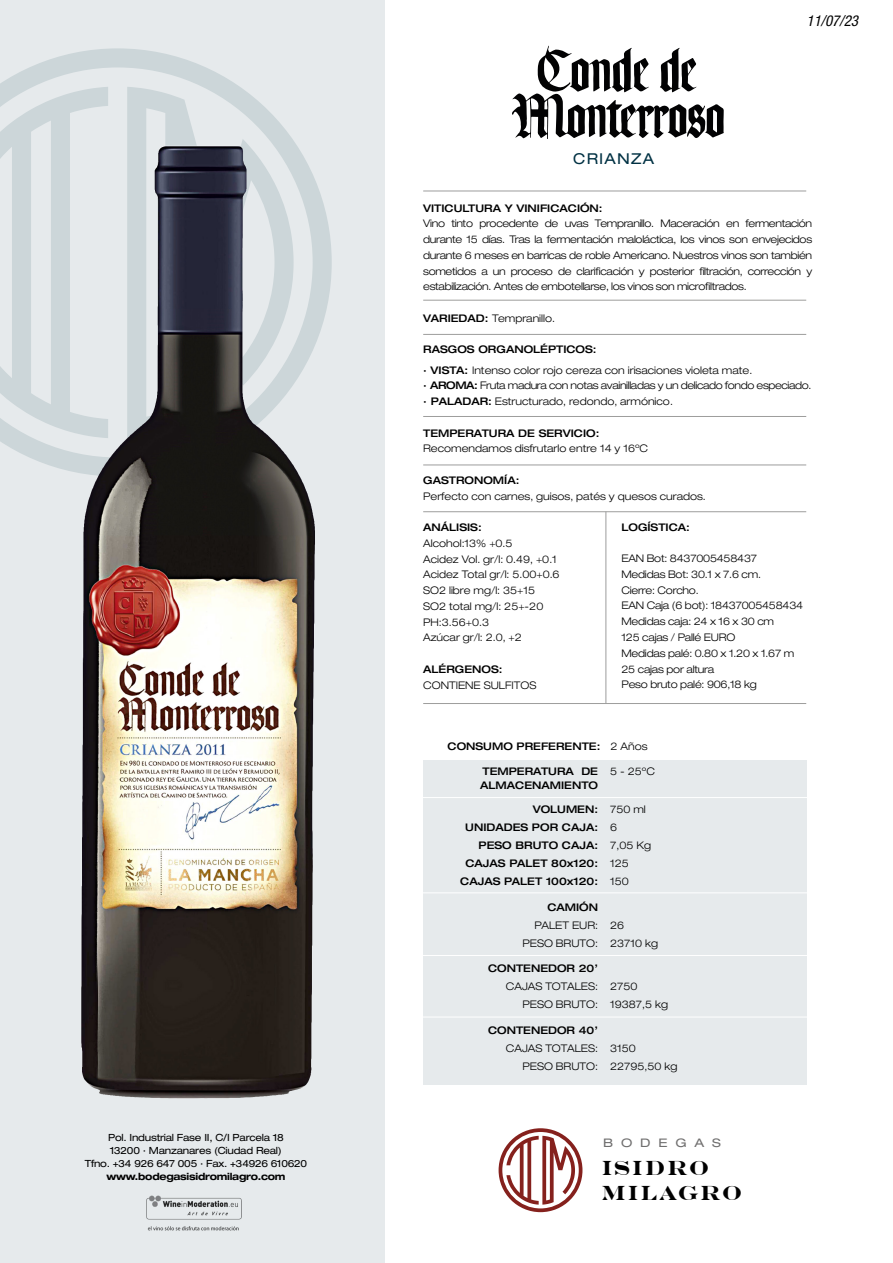
<style>
.page{position:relative;width:893px;height:1263px;background:#fff}
.page>*{position:absolute;margin:0;border:0;box-sizing:border-box;transform-origin:0 0}
.t1{font:700 20.4px "Engravers";letter-spacing:.1em;color:#000;scale:.9 1}
.t2{font:italic condensed 15px "Helvetica Neue LT Std";color:#000}
.t3{font:expanded 15px "Helvetica Neue LT Std";letter-spacing:.08em;color:#013143}
.t4{font:expanded 11.85px "Helvetica Neue LT Std";letter-spacing:.6em;color:#706f6f;scale:1.1 1}
.t5{font:300 expanded 10.5px/15.8px "Helvetica Neue LT Std";color:#000;text-align:justify}
.t6{font:500 expanded 10.5px/13.5px "Helvetica Neue LT Std";color:#000}
.t7{font:300 expanded 10.5px "Helvetica Neue LT Std";letter-spacing:-.02em;color:#000}
.t8{font:300 expanded 10.5px "Helvetica Neue LT Std";letter-spacing:-.035em;color:#000}
.t9{font:expanded 9.9px/13.2px "Helvetica Neue LT Std";letter-spacing:-.025em;color:#000;text-align:center}
.s1{font-weight:700}
.s2{font-weight:500}
.s3{font-weight:300}
</style>
<div class="page">
<svg style="left:499px;top:1128px;width:83px;height:84px"></svg>
<div style="left:0;top:0;width:385px;height:1263px;background:#e6eaec"></div>
<img style="left:146px;top:1195px;width:96px;height:36px">
<svg style="left:0;top:48px;width:240px;height:414px"></svg>
<svg style="left:127px;top:87px;width:137px;height:20px;fill:#ccd6d9"></svg>
<svg style="left:0;top:87px;width:108px;height:351px"></svg>
<img style="left:39px;top:107px;width:293px;height:992px">
<div style="left:423px;top:760px;width:383px;height:325px;background:#e6eaec"></div>
<hr style="left:414px;top:892px;width:398px;height:1px;background:#fff">
<hr style="left:414px;top:797px;width:398px;height:1px;background:#fff">
<hr style="left:414px;top:955px;width:398px;height:1px;background:#fff">
<hr style="left:414px;top:1017px;width:398px;height:1px;background:#fff">
<hr style="left:423px;top:191px;width:383px;height:1px;background:#9d9d9c">
<hr style="left:423px;top:300px;width:383px;height:1px;background:#9d9d9c">
<hr style="left:423px;top:334px;width:383px;height:1px;background:#9d9d9c">
<hr style="left:423px;top:416px;width:383px;height:1px;background:#9d9d9c">
<hr style="left:423px;top:465px;width:383px;height:1px;background:#9d9d9c">
<hr style="left:423px;top:511px;width:383px;height:1px;background:#9d9d9c">
<hr style="left:423px;top:703px;width:383px;height:1px;background:#9d9d9c">
<hr style="left:605px;top:512px;width:1px;height:191px;background:#9d9d9c">
<svg style="left:512px;top:46px;width:212px;height:93px"></svg>
<p class="t9" style="left:108px;top:1130px;width:177px">Pol. Industrial Fase II, C/I Parcela 18</p>
<p class="t9" style="left:110px;top:1144px;width:173px">13200 · Manzanares (Ciudad Real)</p>
<p class="t9" style="left:85px;top:1157px;width:224px">Tfno. +34 926 647 005 · Fax. +34926 610620 <span class="s1">www.bodegasisidromilagro.com</span></p>
<p class="t3" style="left:573px;top:149px;width:82px">CRIANZA</p>
<p class="t2" style="left:806px;top:12px;width:53px">11/07/23</p>
<p class="t6" style="left:423px;top:201px;width:181px">VITICULTURA Y VINIFICACIÓN:</p>
<p class="t5" style="left:423px;top:216px;width:390px">Vino tinto procedente de uvas Tempranillo. Maceración en fermentación durante 15 días. Tras la fermentación maloláctica, los vinos son envejecidos durante 6 meses en barricas de roble Americano. Nuestros vinos son también sometidos a un proceso de clarificación y posterior filtración, corrección y estabilización. Antes de embotellarse, los vinos son microfiltrados.</p>
<p class="t5" style="left:423px;top:310px;width:133px"><span class="s2">VARIEDAD:</span> Tempranillo.</p>
<p class="t6" style="left:423px;top:343px;width:175px">RASGOS ORGANOLÉPTICOS:</p>
<p class="t5" style="left:423px;top:362px;width:331px"><span class="s2">· VISTA:</span> Intenso color rojo cereza con irisaciones violeta mate.</p>
<p class="t8" style="left:423px;top:379px;width:390px"><span class="s2">· AROMA:</span> Fruta madura con notas avainilladas y un delicado fondo especiado.</p>
<p class="t5" style="left:423px;top:393px;width:251px"><span class="s2">· PALADAR:</span> Estructurado, redondo, armónico.</p>
<p class="t6" style="left:423px;top:426px;width:178px">TEMPERATURA DE SERVICIO:</p>
<p class="t5" style="left:423px;top:441px;width:226px">Recomendamos disfrutarlo entre 14 y 16ºC</p>
<p class="t6" style="left:423px;top:473px;width:98px">GASTRONOMÍA:</p>
<p class="t5" style="left:423px;top:488px;width:284px">Perfecto con carnes, guisos, patés y quesos curados.</p>
<p class="t6" style="left:423px;top:520px;width:60px">ANÁLISIS:</p>
<p class="t5" style="left:423px;top:535px;width:91px">Alcohol:13% +0.5</p>
<p class="t5" style="left:423px;top:551px;width:135px">Acidez Vol. gr/l: 0.49, +0.1</p>
<p class="t5" style="left:423px;top:567px;width:138px">Acidez Total gr/l: 5.00+0.6</p>
<p class="t5" style="left:423px;top:582px;width:113px">SO2 libre mg/l: 35+15</p>
<p class="t5" style="left:423px;top:598px;width:122px">SO2 total mg/l: 25+-20</p>
<p class="t5" style="left:423px;top:614px;width:67px">PH:3.56+0.3</p>
<p class="t5" style="left:423px;top:630px;width:100px">Azúcar gr/l: 2.0, +2</p>
<p class="t6" style="left:423px;top:662px;width:81px">ALÉRGENOS:</p>
<p class="t5" style="left:423px;top:677px;width:115px">CONTIENE SULFITOS</p>
<p class="t6" style="left:621px;top:520px;width:70px">LOGÍSTICA:</p>
<p class="t7" style="left:621px;top:552px;width:137px">EAN Bot: 8437005458437</p>
<p class="t7" style="left:621px;top:568px;width:141px">Medidas Bot: 30.1 x 7.6 cm.</p>
<p class="t7" style="left:621px;top:584px;width:79px">Cierre: Corcho.</p>
<p class="t7" style="left:621px;top:599px;width:183px">EAN Caja (6 bot): 18437005458434</p>
<p class="t7" style="left:621px;top:615px;width:154px">Medidas caja: 24 x 16 x 30 cm</p>
<p class="t7" style="left:621px;top:631px;width:115px">125 cajas / Pallé EURO</p>
<p class="t7" style="left:621px;top:647px;width:174px">Medidas palé: 0.80 x 1.20 x 1.67 m</p>
<p class="t7" style="left:621px;top:662px;width:94px">25 cajas por altura</p>
<p class="t7" style="left:621px;top:678px;width:137px">Peso bruto palé: 906,18 kg</p>
<p class="t6" style="left:448px;top:739px;width:202px">CONSUMO PREFERENTE: <span class="s3">2 Años</span></p>
<p class="t6" style="left:480px;top:764px;width:119px">TEMPERATURA DE<br>ALMACENAMIENTO</p>
<p class="t6" style="left:533px;top:803px;width:67px">VOLUMEN:</p>
<p class="t6" style="left:465px;top:821px;width:134px">UNIDADES POR CAJA:</p>
<p class="t6" style="left:478px;top:839px;width:121px">PESO BRUTO CAJA:</p>
<p class="t6" style="left:465px;top:857px;width:134px">CAJAS PALET 80x120:</p>
<p class="t6" style="left:460px;top:875px;width:139px">CAJAS PALET 100x120:</p>
<p class="t6" style="left:547px;top:900px;width:52px">CAMIÓN</p>
<p class="t5" style="left:534px;top:917px;width:65px">PALET EUR:</p>
<p class="t5" style="left:522px;top:935px;width:77px">PESO BRUTO:</p>
<p class="t6" style="left:488px;top:961px;width:112px">CONTENEDOR 20’</p>
<p class="t5" style="left:506px;top:978px;width:94px">CAJAS TOTALES:</p>
<p class="t5" style="left:522px;top:996px;width:77px">PESO BRUTO:</p>
<p class="t6" style="left:488px;top:1023px;width:112px">CONTENEDOR 40’</p>
<p class="t5" style="left:506px;top:1040px;width:94px">CAJAS TOTALES:</p>
<p class="t5" style="left:522px;top:1058px;width:77px">PESO BRUTO:</p>
<p class="t5" style="left:610px;top:763px;width:46px">5 - 25ºC</p>
<p class="t5" style="left:610px;top:802px;width:37px">750 ml</p>
<p class="t5" style="left:610px;top:820px;width:9px">6</p>
<p class="t5" style="left:610px;top:838px;width:42px">7,05 Kg</p>
<p class="t5" style="left:610px;top:856px;width:20px">125</p>
<p class="t5" style="left:610px;top:874px;width:20px">150</p>
<p class="t5" style="left:610px;top:917px;width:16px">26</p>
<p class="t5" style="left:610px;top:935px;width:49px">23710 kg</p>
<p class="t5" style="left:610px;top:978px;width:29px">2750</p>
<p class="t5" style="left:610px;top:996px;width:59px">19387,5 kg</p>
<p class="t5" style="left:610px;top:1040px;width:27px">3150</p>
<p class="t5" style="left:610px;top:1058px;width:69px">22795,50 kg</p>
<p class="t4" style="left:603px;top:1135px;width:108px">BODEGAS</p>
<p class="t1" style="left:601px;top:1156px;width:121px">ISIDRO</p>
<p class="t1" style="left:601px;top:1181px;width:158px">MILAGRO</p>
</div>
